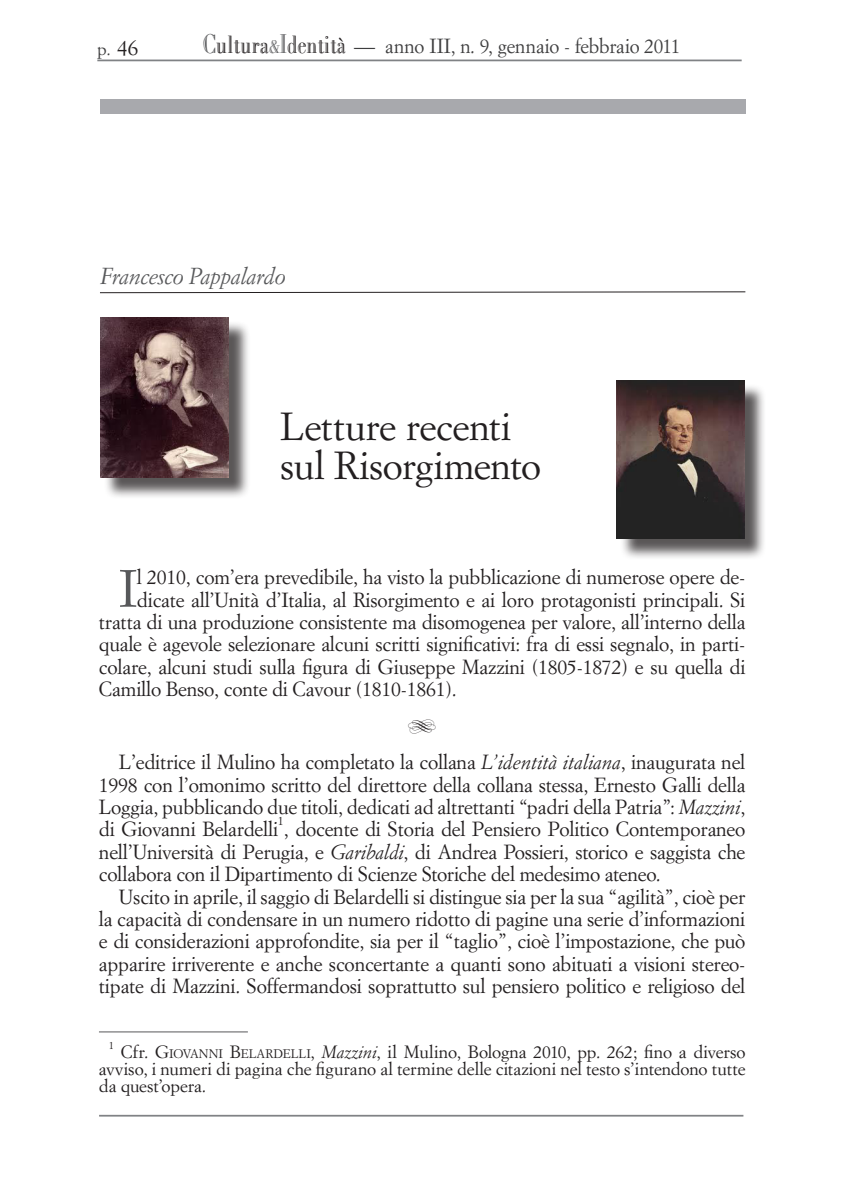
<style>
.page{position:relative;width:844px;height:1191px;background:#fff}
.page>*{position:absolute;margin:0;border:0;box-sizing:border-box;transform-origin:0 0}
.Normale{font:51.45px "Simoncini Garamond";color:#57585a}
.Note_p__p{font:38.5px "Simoncini Garamond";letter-spacing:-.015em;color:#231f20}
.Note_p__p-2{font:italic 22.75px "Simoncini Garamond";letter-spacing:-.025em;color:#57585a}
.Normale-2{font:20.12px/22.4px "Simoncini Garamond";letter-spacing:-.01em;color:#231f20;text-align:justify}
.t1{font:20.12px "Simoncini Garamond";letter-spacing:-.01em;color:#3e3e3f;scale:.95 1}
.Normale-3{font:19.25px "Type Embellishments One Let Plain";color:#231f20}
.Note_p__p-3{font:17.5px/16.6px "Simoncini Garamond";letter-spacing:-.005em;color:#231f20;text-align:justify}
.t2{font:17.5px "Simoncini Garamond";color:#3e3e3f}
.Normale-4{font:12.08px "Simoncini Garamond";color:#231f20}
.Note_p__p-4{font:10.5px "Simoncini Garamond";color:#231f20}
.s1{font-size:21px;color:#231f20}
.s2{font-family:"O Bodoni";font-size:27.3px;color:#57585a}
.s3{font-family:"O Bodoni";font-size:25.2px;color:#231f20}
.s4{font-family:"O Bodoni";font-size:18.9px;color:#57585a}
.s5{font-size:21px}
.s6{font-style:italic}
.s7{font-style:inherit}
.s8{font-size:12.25px}
</style>
<div class="page">
<hr style="left:97px;top:60px;width:644px;height:1px;background:#808285">
<hr style="left:99px;top:1114px;width:644px;height:2px;background:#808285">
<hr style="left:99px;top:1031px;width:149px;height:1px;background:#57585a">
<svg style="left:100px;top:291px;width:645px;height:2px"></svg>
<div style="left:100px;top:99px;width:645px;height:15px;background:#a8a9ad"></div>
<div style="left:619px;top:383px;width:154px;height:184px;background:#231f20;opacity:.75"></div>
<img style="left:616px;top:381px;width:128px;height:157px">
<div style="left:103px;top:320px;width:154px;height:187px;background:#231f20;opacity:.75"></div>
<img style="left:101px;top:317px;width:128px;height:161px">
<p class="t2" style="left:97px;top:38px;width:43px">p. <span class="s1">46</span></p>
<p class="t1" style="left:202px;top:34px;width:504px"><span class="s2">C</span><span class="s3">ultura</span><span class="s4">&amp;</span><span class="s2">I</span><span class="s3">dentità</span> <span class="s5">—</span> anno III, n. 9, gennaio - febbraio 2011</p>
<p class="Note_p__p-2" style="left:100px;top:263px;width:187px">Francesco Pappalardo</p>
<p class="Note_p__p" style="left:280px;top:403px;width:232px">Letture recenti</p>
<p class="Note_p__p" style="left:280px;top:442px;width:262px">sul Risorgimento</p>
<p class="Normale" style="left:119px;top:557px;width:20px">I</p>
<p class="Normale-2" style="left:137px;top:565px;width:609px">l 2010, com’era prevedibile, ha visto la pubblicazione di numerose opere de-</p>
<p class="Normale-2" style="left:137px;top:588px;width:609px">dicate all’Unità d’Italia, al Risorgimento e ai loro protagonisti principali. Si</p>
<p class="Normale-2" style="left:99px;top:610px;width:647px">tratta di una produzione consistente ma disomogenea per valore, all’interno della</p>
<p class="Normale-2" style="left:99px;top:633px;width:647px">quale è agevole selezionare alcuni scritti significativi: fra di essi segnalo, in parti-</p>
<p class="Normale-2" style="left:99px;top:655px;width:647px">colare, alcuni studi sulla figura di Giuseppe Mazzini (1805-1872) e su quella di</p>
<p class="Normale-2" style="left:99px;top:677px;width:359px">Camillo Benso, conte di Cavour (1810-1861).</p>
<p class="Normale-3" style="left:407px;top:718px;width:31px">5</p>
<p class="Normale-2" style="left:99px;top:750px;width:647px;text-indent:20px">L’editrice il Mulino ha completato la collana <span class="s6">L’identità italiana</span>, inaugurata nel 1998 con l’omonimo scritto del direttore della collana stessa, Ernesto Galli della Loggia, pubblicando due titoli, dedicati ad altrettanti “padri della Patria”: <span class="s6">Mazzini</span>, di Giovanni Belardelli , docente di Storia del Pensiero Politico Contemporaneo</p>
<p class="Normale-4" style="left:278px;top:813px;width:7px">1</p>
<p class="Normale-2" style="left:99px;top:840px;width:647px">nell’Università di Perugia, e <span class="s6">Garibaldi</span>, di Andrea Possieri, storico e saggista che collabora con il Dipartimento di Scienze Storiche del medesimo ateneo.</p>
<p class="Normale-2" style="left:99px;top:885px;width:647px;text-indent:20px">Uscito in aprile, il saggio di Belardelli si distingue sia per la sua “agilità”, cioè per la capacità di condensare in un numero ridotto di pagine una serie d’informazioni e di considerazioni approfondite, sia per il “taglio”, cioè l’impostazione, che può apparire irriverente e anche sconcertante a quanti sono abituati a visioni stereo&shy;tipate di Mazzini. Soffermandosi soprattutto sul pensiero politico e religioso del</p>
<p class="Note_p__p-4" style="left:109px;top:1038px;width:7px">1</p>
<p class="Note_p__p-3" style="left:99px;top:1043px;width:648px;text-indent:22px">Cfr. <span class="s7">G</span><span class="s8">IOVANNI</span> <span class="s7">B</span><span class="s8">ELARDELLI</span>, <span class="s6">Mazzini</span>, il Mulino, Bologna 2010, pp. 262; fino a diverso avviso, i numeri di pagina che figurano al termine delle citazioni nel testo s’intendono tutte da quest’opera.</p>
</div>
